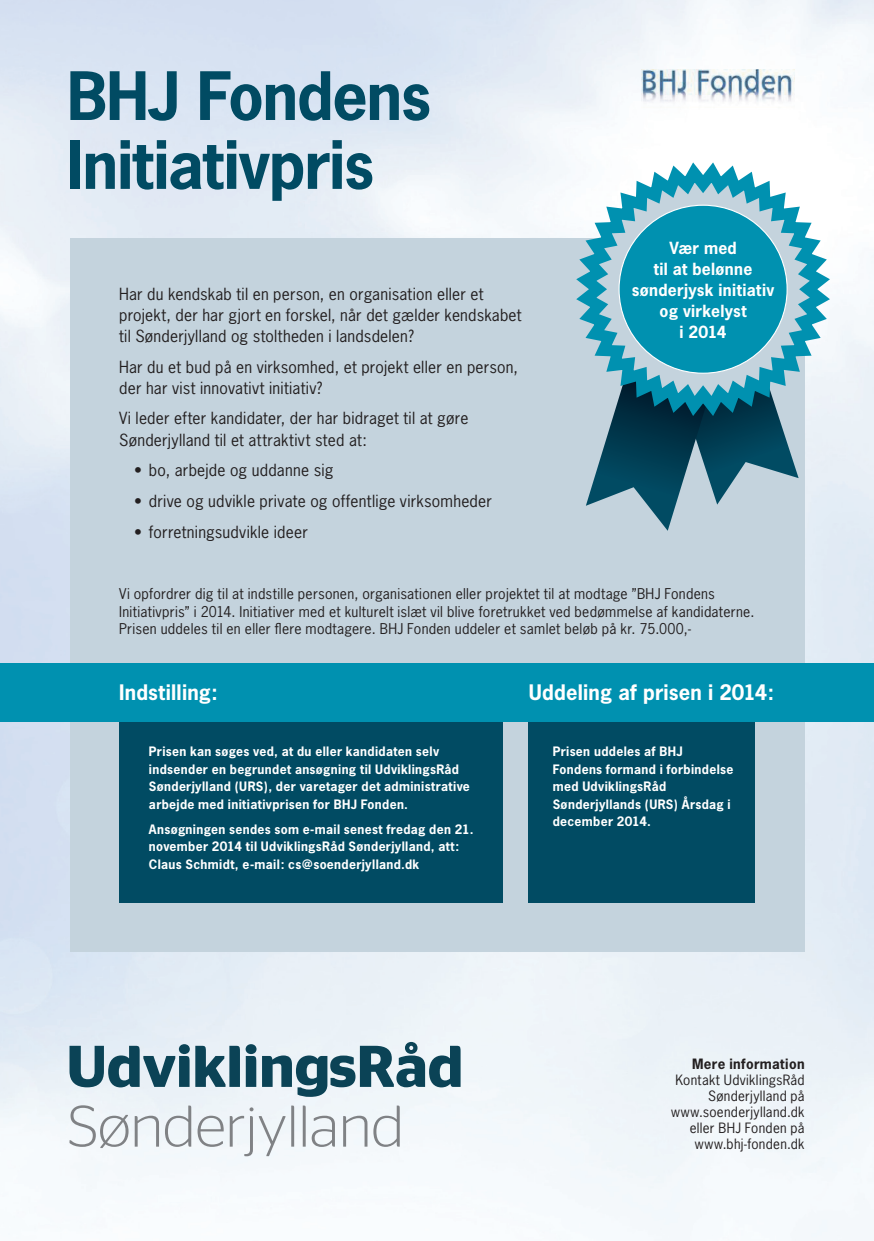
<style>
.page{position:relative;width:874px;height:1241px;background:#fff}
.page>*{position:absolute;margin:0;border:0;box-sizing:border-box;transform-origin:0 0}
.t1{font:700 62.65px/68.8px "News Gothic";letter-spacing:-.02em;color:#014b63}
.t2{font:700 20.12px "News Gothic";letter-spacing:.01em;color:#fff}
.t3{font:15.75px/21px "News Gothic";letter-spacing:.015em;color:#231f20}
.t4{font:700 15.75px/21px "News Gothic";letter-spacing:.02em;color:#fff;text-align:center}
.t5{font:14px/17.5px "News Gothic";letter-spacing:.02em;color:#231f20}
.t6{font:13.47px/16.1px "News Gothic";letter-spacing:.02em;color:#231f20;text-align:right}
.t7{font:700 13.47px "News Gothic";letter-spacing:.025em;color:#231f20}
.t8{font:700 12.25px/17.5px "News Gothic";letter-spacing:.025em;color:#fff}
</style>
<div class="page">
<img style="left:686px;top:0;width:187px;height:1240px">
<img style="left:0;top:619px;width:687px;height:621px">
<div style="left:69px;top:238px;width:735px;height:713px;background:#c4d3dd"></div>
<div style="left:528px;top:721px;width:226px;height:181px;background:#014b63"></div>
<div style="left:119px;top:721px;width:384px;height:181px;background:#014b63"></div>
<svg style="left:586px;top:426px;width:212px;height:104px"></svg>
<svg style="left:566px;top:152px;width:273px;height:274px"></svg>
<div style="left:618px;top:205px;width:168px;height:168px;background:#0091b0;border-radius:50%"></div>
<svg style="left:69px;top:1105px;width:330px;height:50px"></svg>
<svg style="left:69px;top:1041px;width:391px;height:55px;background:#8ca7b2"></svg>
<div style="left:0;top:663px;width:873px;height:58px;background:#0091b0"></div>
<img style="left:641px;top:69px;width:153px;height:40px">
<h1 class="t1" style="left:67px;top:61px;width:365px">BHJ Fondens<br>Initiativpris</h1>
<p class="t3" style="left:119px;top:283px;width:404px">Har du kendskab til en person, en organisation eller et projekt, der har gjort en forskel, når det gælder kendskabet til Sønderjylland og stoltheden i landsdelen?</p>
<p class="t3" style="left:119px;top:356px;width:400px">Har du et bud på en virksomhed, et projekt eller en person, der har vist innovativt initiativ?</p>
<p class="t3" style="left:119px;top:408px;width:350px">Vi leder efter kandidater, der har bidraget til at gøre<br>Sønderjylland til et attraktivt sted at:</p>
<p class="t3" style="left:134px;top:460px;width:201px">• bo, arbejde og uddanne sig</p>
<p class="t3" style="left:134px;top:490px;width:359px">• drive og udvikle private og offentlige virksomheder</p>
<p class="t3" style="left:134px;top:521px;width:175px">• forretningsudvikle ideer</p>
<p class="t4" style="left:631px;top:237px;width:144px">Vær med<br>til at belønne sønderjysk initiativ og virkelyst<br>i 2014</p>
<p class="t5" style="left:119px;top:585px;width:636px">Vi opfordrer dig til at indstille personen, organisationen eller projektet til at modtage ”BHJ Fondens<br>Initiativpris” i 2014. Initiativer med et kulturelt islæt vil blive foretrukket ved bedømmelse af kandidaterne.<br>Prisen uddeles til en eller flere modtagere. BHJ Fonden uddeler et samlet beløb på kr. 75.000,-</p>
<h2 class="t2" style="left:119px;top:679px;width:100px">Indstilling:</h2>
<h2 class="t2" style="left:528px;top:679px;width:246px">Uddeling af prisen i 2014:</h2>
<p class="t8" style="left:149px;top:742px;width:322px">Prisen kan søges ved, at du eller kandidaten selv indsender en begrundet ansøgning til UdviklingsRåd Sønderjylland (URS), der varetager det administrative arbejde med initiativprisen for BHJ Fonden.</p>
<p class="t8" style="left:149px;top:820px;width:326px">Ansøgningen sendes som e-mail senest fredag den 21. november 2014 til UdviklingsRåd Sønderjylland, att:<br>Claus Schmidt, e-mail: cs@soenderjylland.dk</p>
<p class="t8" style="left:552px;top:742px;width:182px">Prisen uddeles af BHJ<br>Fondens formand i forbindelse med UdviklingsRåd<br>Sønderjyllands (URS) Årsdag i december 2014.</p>
<p class="t7" style="left:691px;top:1054px;width:114px">Mere information</p>
<p class="t6" style="left:670px;top:1071px;width:135px">Kontakt UdviklingsRåd<br>Sønderjylland på www.soenderjylland.dk eller BHJ Fonden på www.bhj-fonden.dk</p>
</div>
